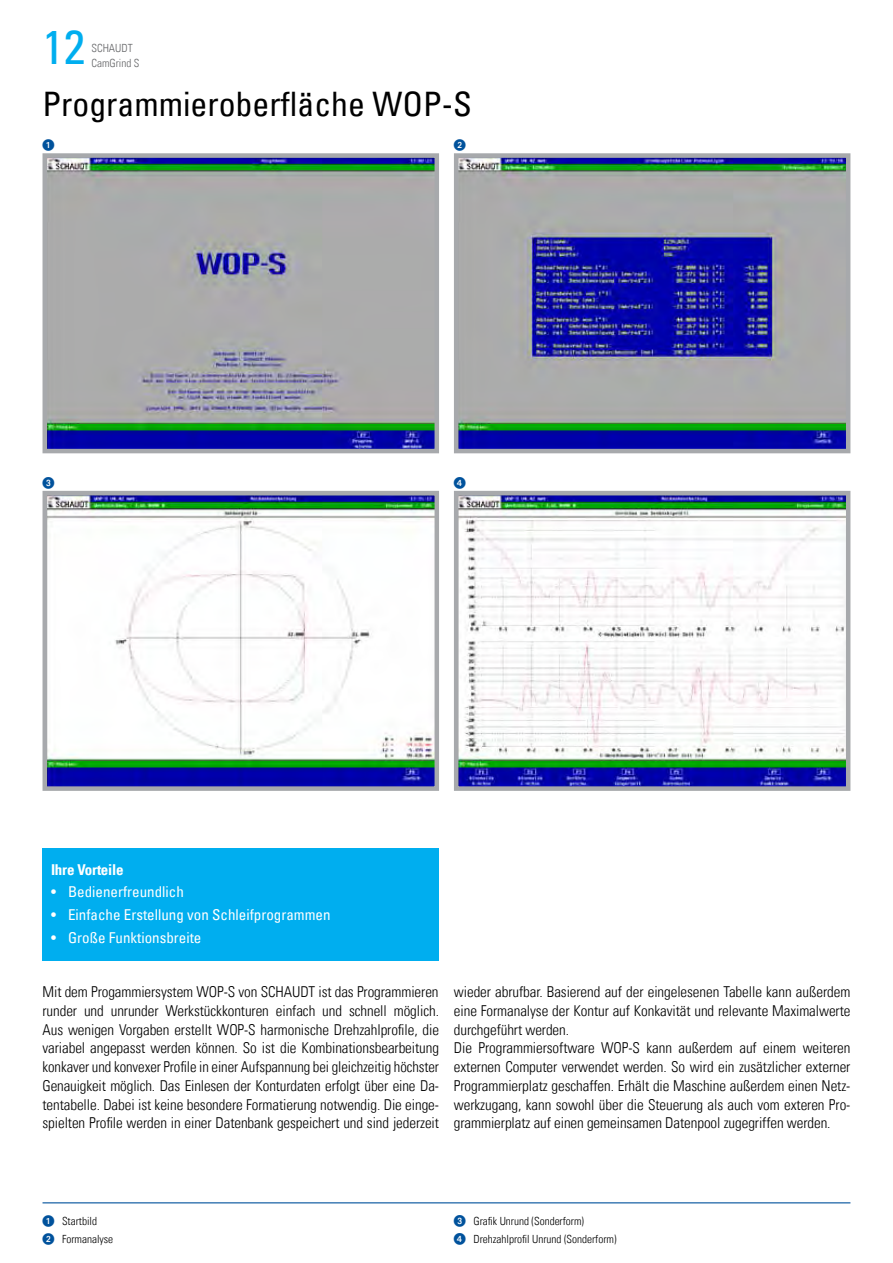
<style>
.page{position:relative;width:893px;height:1263px;background:#fff}
.page>*{position:absolute;margin:0;border:0;box-sizing:border-box;transform-origin:0 0}
.t1{font:condensed 48px "Univers LT";color:#00aeef}
.t2{font:condensed 33.75px "Univers LT";color:#000}
.t3{font:300 condensed 15px/18.8px "Univers LT";letter-spacing:-.005em;color:#000;text-align:justify}
.t4{font:condensed 15px "Univers LT";color:#fff}
.t5{font:15px "Univers Com 67 Bold Cond";letter-spacing:-.015em;color:#fff}
.t6{font:12px "European Pi One";color:#00529c}
.t7{font:300 condensed 11.25px/18px "Univers LT";color:#000}
.t8{font:300 condensed 11.25px/15px "Univers LT";color:#636466}
.s1{font-family:"European Pi One";font-weight:400;font-stretch:normal;font-size:12px;color:#00529c}
</style>
<div class="page">
<hr style="left:43px;top:1202px;width:807px;height:1px;background:#00529c">
<div style="left:43px;top:848px;width:396px;height:112px;background:#00aeef"></div>
<img style="left:48px;top:158px;width:386px;height:290px">
<div style="left:43px;top:153px;width:396px;height:300px;border:4px solid #a7a9ac"></div>
<img style="left:459px;top:158px;width:386px;height:290px">
<div style="left:454px;top:153px;width:396px;height:300px;border:4px solid #a7a9ac"></div>
<img style="left:48px;top:496px;width:386px;height:290px">
<div style="left:43px;top:491px;width:396px;height:300px;border:4px solid #a7a9ac"></div>
<img style="left:459px;top:496px;width:386px;height:290px">
<div style="left:454px;top:491px;width:396px;height:300px;border:4px solid #a7a9ac"></div>
<h1 class="t1" style="left:43px;top:17px;width:44px">12</h1>
<p class="t8" style="left:91px;top:41px;width:50px">SCHAUDT<br>CamGrind S</p>
<h2 class="t2" style="left:43px;top:82px;width:431px">Programmieroberfläche WOP-S</h2>
<p class="t6" style="left:43px;top:138px;width:13px">1</p>
<p class="t6" style="left:454px;top:138px;width:13px">2</p>
<p class="t6" style="left:43px;top:476px;width:13px">3</p>
<p class="t6" style="left:454px;top:476px;width:13px">4</p>
<p class="t5" style="left:51px;top:861px;width:74px">Ihre Vorteile</p>
<p class="t4" style="left:51px;top:882px;width:134px">• Bedienerfreundlich</p>
<p class="t4" style="left:51px;top:905px;width:281px">• Einfache Erstellung von Schleifprogrammen</p>
<p class="t4" style="left:51px;top:928px;width:152px">• Große Funktionsbreite</p>
<p class="t3" style="left:43px;top:982px;width:398px">Mit dem Progammiersystem WOP-S von SCHAUDT ist das Programmieren runder und unrunder Werkstückkonturen einfach und schnell möglich.<br>Aus wenigen Vorgaben erstellt WOP-S harmonische Drehzahlprofile, die variabel angepasst werden können. So ist die Kombinationsbearbeitung konkaver und konvexer Profile in einer Aufspannung bei gleichzeitig höchster Genauigkeit möglich. Das Einlesen der Konturdaten erfolgt über eine Da&shy;tentabelle. Dabei ist keine besondere Formatierung notwendig. Die einge&shy;spielten Profile werden in einer Datenbank gespeichert und sind jederzeit</p>
<p class="t3" style="left:454px;top:982px;width:398px;text-align:left">wieder abrufbar. Basierend auf der eingelesenen Tabelle kann außerdem eine Formanalyse der Kontur auf Konkavität und relevante Maximalwerte durchgeführt werden.<br>Die Programmiersoftware WOP-S kann außerdem auf einem weiteren externen Computer verwendet werden. So wird ein zusätzlicher externer Programmierplatz geschaffen. Erhält die Maschine außerdem einen Netz&shy;werkzugang, kann sowohl über die Steuerung als auch vom exteren Pro&shy;grammierplatz auf einen gemeinsamen Datenpool zugegriffen werden.</p>
<p class="t7" style="left:43px;top:1212px;width:72px"><span class="s1">1</span> Startbild<br><span class="s1">2</span> Formanalyse</p>
<p class="t7" style="left:454px;top:1212px;width:164px"><span class="s1">3</span> Grafik Unrund (Sonderform)<br><span class="s1">4</span> Drehzahlprofil Unrund (Sonderform)</p>
</div>
